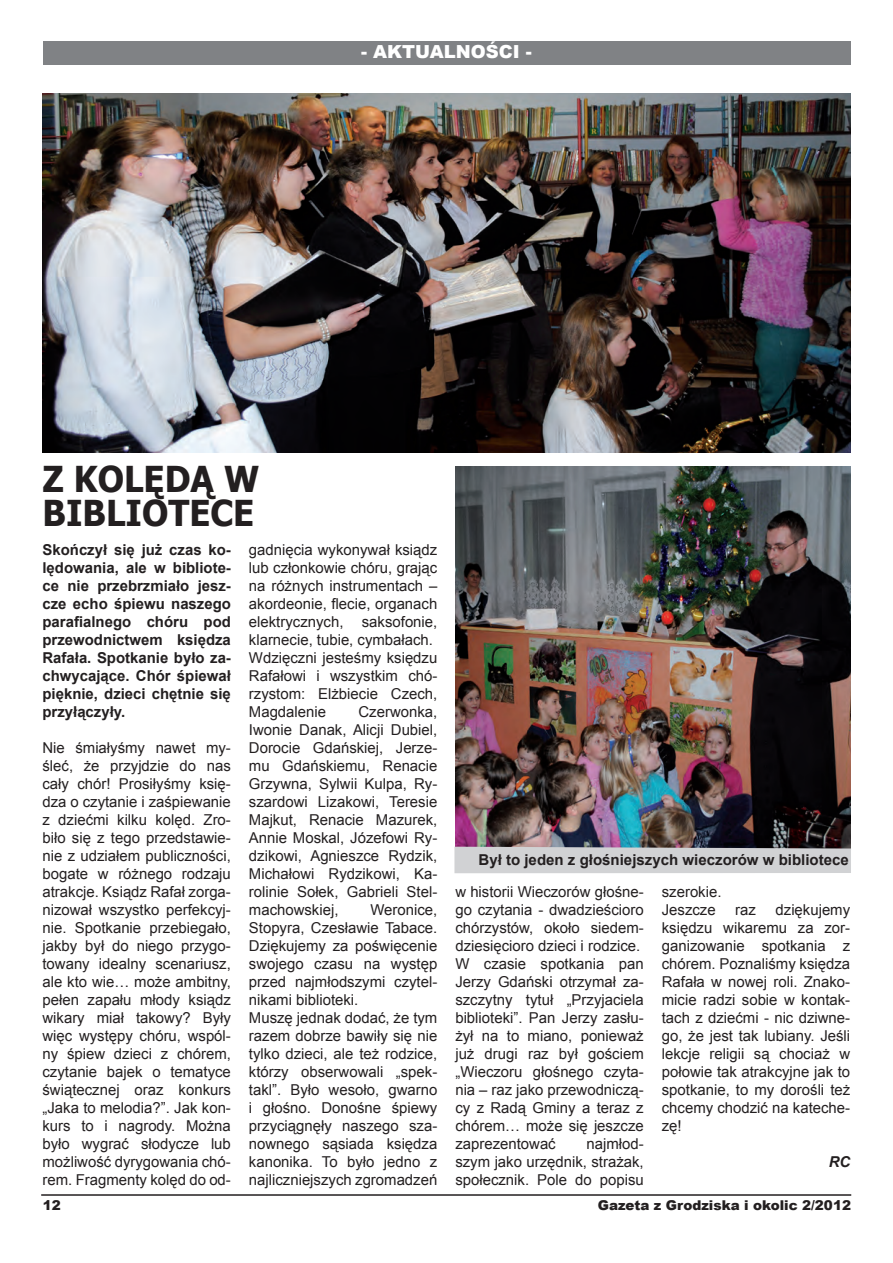
<style>
.page{position:relative;width:893px;height:1263px;background:#fff}
.page>*{position:absolute;margin:0;border:0;box-sizing:border-box;transform-origin:0 0}
.Normalny__Web{font:700 35.7px/34.2px "Tahoma";color:#231f20;scale:.96 1}
.t1{font:900 18px "Arial";color:#fff}
.Normalny__Web-2{font:15px/18px "Arial";color:#231f20;text-align:justify}
.Normalny__Web-3{font:700 15px/18px "Arial";color:#231f20;text-align:justify}
.Normalny__Web-4{font:italic 700 15px "Arial";color:#231f20}
.t2{font:900 13.5px "Arial";color:#231f20}
</style>
<div class="page">
<div style="left:43px;top:42px;width:807px;height:23px;background:#808285"></div>
<hr style="left:41px;top:1194px;width:810px;height:2px;background:#231f20">
<img style="left:455px;top:466px;width:395px;height:381px">
<img style="left:43px;top:94px;width:807px;height:359px">
<div style="left:454px;top:847px;width:397px;height:26px;background:#d1d2d4"></div>
<p class="t1" style="left:361px;top:38px;width:172px">- AKTUALNOŚCI -</p>
<p class="Normalny__Web" style="left:43px;top:459px;width:227px">Z KOLĘDĄ W<br>BIBLIOTECE</p>
<p class="Normalny__Web-3" style="left:43px;top:542px;width:190px">Skończył się już czas ko&shy;lędowania, ale w bibliote&shy;ce nie przebrzmiało jesz&shy;cze echo śpiewu naszego parafialnego chóru pod przewodnictwem księdza Rafała. Spotkanie było za&shy;chwycające. Chór śpiewał pięknie, dzieci chętnie się przyłączyły.</p>
<p class="Normalny__Web-2" style="left:43px;top:739px;width:190px">Nie śmiałyśmy nawet my&shy;śleć, że przyjdzie do nas cały chór! Prosiłyśmy księ&shy;dza o czytanie i zaśpiewanie z dziećmi kilku kolęd. Zro&shy;biło się z tego przedstawie&shy;nie z udziałem publiczności, bogate w różnego rodzaju atrakcje. Ksiądz Rafał zorga&shy;nizował wszystko perfekcyj&shy;nie. Spotkanie przebiegało, jakby był do niego przygo&shy;towany idealny scenariusz, ale kto wie… może ambitny, pełen zapału młody ksiądz wikary miał takowy? Były więc występy chóru, wspól&shy;ny śpiew dzieci z chórem, czytanie bajek o tematyce świątecznej oraz konkurs „Jaka to melodia?”. Jak kon&shy;kurs to i nagrody. Można było wygrać słodycze lub możliwość dyrygowania chó&shy;rem. Fragmenty kolęd do od-</p>
<p class="Normalny__Web-2" style="left:249px;top:541px;width:190px">gadnięcia wykonywał ksiądz lub członkowie chóru, grając na różnych instrumentach – akordeonie, flecie, organach elektrycznych, saksofonie, klarnecie, tubie, cymbałach.</p>
<p class="Normalny__Web-2" style="left:249px;top:649px;width:190px">Wdzięczni jesteśmy księdzu Rafałowi i wszystkim chó&shy;rzystom: Elżbiecie Czech, Magdalenie</p>
<p class="Normalny__Web-2" style="left:249px;top:703px;width:190px;text-indent:110px">Czerwonka, Iwonie Danak, Alicji Dubiel, Dorocie Gdańskiej, Jerze&shy;mu Gdańskiemu, Renacie Grzywna, Sylwii Kulpa, Ry&shy;szardowi Lizakowi, Teresie Majkut, Renacie Mazurek, Annie Moskal, Józefowi Ry&shy;dzikowi, Agnieszce Rydzik, Michałowi Rydzikowi, Ka&shy;rolinie Sołek, Gabrieli Stel&shy;machowskiej,</p>
<p class="Normalny__Web-2" style="left:249px;top:901px;width:190px;text-indent:121px">Weronice, Stopyra, Czesławie Tabace.<br>Dziękujemy za poświęcenie swojego czasu na występ przed najmłodszymi czytel&shy;nikami biblioteki.</p>
<p class="Normalny__Web-2" style="left:249px;top:1009px;width:190px">Muszę jednak dodać, że tym razem dobrze bawiły się nie tylko dzieci, ale też rodzice, którzy obserwowali „spek&shy;takl”. Było wesoło, gwarno i głośno. Donośne śpiewy przyciągnęły naszego sza&shy;nownego sąsiada księdza kanonika. To było jedno z najliczniejszych zgromadzeń</p>
<p class="Normalny__Web-3" style="left:478px;top:851px;width:372px">Był to jeden z głośniejszych wieczorów w bibliotece</p>
<p class="Normalny__Web-2" style="left:455px;top:882px;width:190px">w historii Wieczorów głośne&shy;go czytania - dwadzieścioro chórzystów, około siedem&shy;dziesięcioro dzieci i rodzice.</p>
<p class="Normalny__Web-2" style="left:455px;top:954px;width:190px">W czasie spotkania pan Jerzy Gdański otrzymał za&shy;szczytny tytuł „Przyjaciela biblioteki”. Pan Jerzy zasłu&shy;żył na to miano, ponieważ już drugi raz był gościem „Wieczoru głośnego czyta&shy;nia – raz jako przewodniczą&shy;cy z Radą Gminy a teraz z chórem… może się jeszcze zaprezentować</p>
<p class="Normalny__Web-2" style="left:455px;top:1134px;width:190px;text-indent:131px">najmłod&shy;szym jako urzędnik, strażak, społecznik. Pole do popisu</p>
<p class="Normalny__Web-2" style="left:662px;top:882px;width:61px">szerokie.</p>
<p class="Normalny__Web-2" style="left:662px;top:900px;width:55px">Jeszcze</p>
<p class="Normalny__Web-2" style="left:735px;top:900px;width:22px">raz</p>
<p class="Normalny__Web-2" style="left:662px;top:900px;width:190px;text-indent:114px">dziękujemy księdzu wikaremu za zor&shy;ganizowanie spotkania z chórem. Poznaliśmy księdza Rafała w nowej roli. Znako&shy;micie radzi sobie w kontak&shy;tach z dziećmi - nic dziwne&shy;go, że jest tak lubiany. Jeśli lekcje religii są chociaż w połowie tak atrakcyjne jak to spotkanie, to my dorośli też chcemy chodzić na kateche&shy;zę!</p>
<p class="Normalny__Web-4" style="left:829px;top:1152px;width:23px">RC</p>
<p class="t2" style="left:43px;top:1195px;width:20px">12</p>
<p class="t2" style="left:598px;top:1196px;width:255px">Gazeta z Grodziska i okolic 2/2012</p>
</div>
